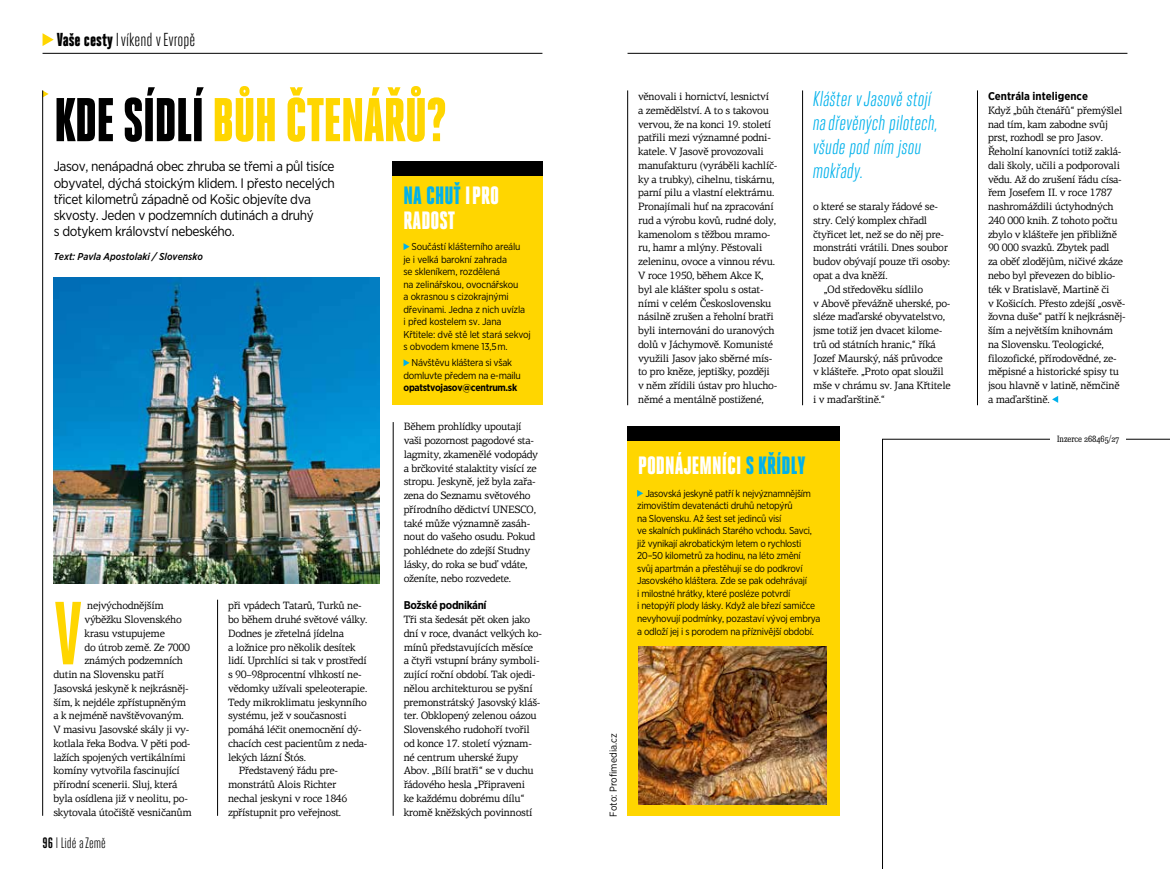
<style>
.page{position:relative;width:1170px;height:869px;background:#fff}
.page>*{position:absolute;margin:0;border:0;box-sizing:border-box;transform-origin:0 0}
.t1{font:700 89.12px "Heroic Condensed";color:#ffd600}
.t2{font:900 61.62px "Heroic Condensed";letter-spacing:-.02em;color:#ffd600}
.t3{font:900 25px/25px "Heroic Condensed";color:#fff}
.t4{font:italic 21.25px/23.8px "Heroic Condensed";color:#00b1eb}
.t5{font:18.75px "Heroic Condensed";color:#000}
.t6{font:15px "Heroic Condensed";color:#000}
.t7{font:13.75px/16.2px "Gotham Narrow";letter-spacing:-.03em;color:#000}
.t8{font:700 11.25px "Gotham Narrow";color:#000}
.t9{font:700 11.25px "Gotham Narrow";letter-spacing:-.03em;color:#000}
.t10{font:10.62px/13.8px "PF Centro Serif Pro";letter-spacing:-.03em;color:#000}
.t11{font:10px/12.5px "Gotham Narrow";letter-spacing:-.03em;color:#000}
.t12{font:italic 500 10px "Gotham Narrow";color:#000}
.t13{font:700 10px "Gotham Narrow";letter-spacing:-.03em;color:#000}
.t14{font:10px "Gotham Narrow";color:#000}
.t15{font:8.75px "Re Public Std Cond";color:#000}
.s1{font-weight:900}
.s2{color:#000}
.s3{font-weight:700}
.s4{color:#00b1eb}
</style>
<div class="page">
<hr style="left:43px;top:53px;width:499px;height:1px;background:#000">
<hr style="left:627px;top:53px;width:500px;height:1px;background:#000">
<svg style="left:43px;top:33px;width:11px;height:13px"></svg>
<svg style="left:43px;top:90px;width:6px;height:7px"></svg>
<img style="left:54px;top:277px;width:325px;height:306px">
<hr style="left:42px;top:90px;width:1px;height:725px;background:#000">
<hr style="left:217px;top:599px;width:1px;height:216px;background:#000">
<hr style="left:393px;top:422px;width:1px;height:393px;background:#000">
<hr style="left:627px;top:90px;width:1px;height:315px;background:#000">
<svg style="left:1052px;top:396px;width:6px;height:6px"></svg>
<hr style="left:977px;top:90px;width:1px;height:315px;background:#000">
<hr style="left:802px;top:90px;width:1px;height:315px;background:#000">
<div style="left:627px;top:440px;width:213px;height:375px;background:#ffd600"></div>
<div style="left:627px;top:426px;width:213px;height:14px;background:#000"></div>
<svg style="left:637px;top:490px;width:6px;height:6px"></svg>
<img style="left:638px;top:646px;width:188px;height:157px">
<div style="left:393px;top:174px;width:150px;height:231px;background:#ffd600"></div>
<svg style="left:403px;top:243px;width:6px;height:7px"></svg>
<svg style="left:403px;top:359px;width:6px;height:7px"></svg>
<div style="left:393px;top:161px;width:150px;height:14px;background:#000"></div>
<svg style="left:882px;top:439px;width:287px;height:429px"></svg>
<div style="left:1050px;top:429px;width:75px;height:18px;background:#fff"></div>
<h3 class="t5" style="left:57px;top:29px;width:140px"><span class="s1">Vaše cesty</span> I víkend v Evropě</h3>
<h2 class="t2" style="left:54px;top:86px;width:394px"><span class="s2">KDE SÍDLÍ</span> BŮH ČTENÁŘŮ?</h2>
<p class="t7" style="left:54px;top:158px;width:282px">Jasov, nenápadná obec zhruba se třemi a půl tisíce obyvatel, dýchá stoickým klidem. I přesto necelých třicet kilometrů západně od Košic objevíte dva skvosty. Jeden v podzemních dutinách a druhý<br>s dotykem království nebeského.</p>
<p class="t12" style="left:54px;top:249px;width:151px">Text: Pavla Apostolaki / Slovensko</p>
<h1 class="t1" style="left:53px;top:584px;width:31px">V</h1>
<p class="t10" style="left:87px;top:598px;width:78px">nejvýchodnějším</p>
<p class="t10" style="left:85px;top:612px;width:99px">výběžku Slovenského</p>
<p class="t10" style="left:85px;top:626px;width:82px">krasu vstupujeme</p>
<p class="t10" style="left:85px;top:639px;width:107px">do útrob země. Ze 7000</p>
<p class="t10" style="left:85px;top:653px;width:100px">známých podzemních</p>
<p class="t10" style="left:53px;top:667px;width:112px">dutin na Slovensku patří</p>
<p class="t10" style="left:53px;top:681px;width:137px">Jasovská jeskyně k nejkrásněj-</p>
<p class="t10" style="left:53px;top:694px;width:134px">ším, k nejdéle zpřístupněným</p>
<p class="t10" style="left:53px;top:708px;width:132px">a k nejméně navštěvovaným.</p>
<p class="t10" style="left:53px;top:722px;width:137px">V masivu Jasovské skály ji vy-</p>
<p class="t10" style="left:53px;top:736px;width:139px">kotlala řeka Bodva. V pěti pod-</p>
<p class="t10" style="left:53px;top:749px;width:134px">lažích spojených vertikálními</p>
<p class="t10" style="left:53px;top:763px;width:128px">komíny vytvořila fascinující</p>
<p class="t10" style="left:53px;top:777px;width:126px">přírodní scenerii. Sluj, která</p>
<p class="t10" style="left:53px;top:791px;width:136px">byla osídlena již v neolitu, po-</p>
<p class="t10" style="left:53px;top:804px;width:140px">skytovala útočiště vesničanům</p>
<h3 class="t6" style="left:43px;top:834px;width:65px"><span class="s3">96</span> l Lidé a Země</h3>
<p class="t10" style="left:228px;top:598px;width:135px">při vpádech Tatarů, Turků ne-</p>
<p class="t10" style="left:228px;top:612px;width:141px">bo během druhé světové války.</p>
<p class="t10" style="left:228px;top:626px;width:117px">Dodnes je zřetelná jídelna</p>
<p class="t10" style="left:228px;top:639px;width:129px">a ložnice pro několik desítek</p>
<p class="t10" style="left:228px;top:653px;width:140px">lidí. Uprchlíci si tak v prostředí</p>
<p class="t10" style="left:228px;top:667px;width:135px">s 90–98procentní vlhkostí ne-</p>
<p class="t10" style="left:228px;top:681px;width:141px">vědomky užívali speleoterapie.</p>
<p class="t10" style="left:228px;top:694px;width:140px">Tedy mikroklimatu jeskynního</p>
<p class="t10" style="left:228px;top:708px;width:120px">systému, jež v současnosti</p>
<p class="t10" style="left:228px;top:722px;width:135px">pomáhá léčit onemocnění dý-</p>
<p class="t10" style="left:228px;top:736px;width:141px">chacích cest pacientům z neda-</p>
<p class="t10" style="left:228px;top:749px;width:79px">lekých lázní Štós.</p>
<p class="t10" style="left:239px;top:763px;width:101px">Představený řádu pre-</p>
<p class="t10" style="left:228px;top:777px;width:110px">monstrátů Alois Richter</p>
<p class="t10" style="left:228px;top:791px;width:121px">nechal jeskyni v roce 1846</p>
<p class="t10" style="left:228px;top:804px;width:115px">zpřístupnit pro veřejnost.</p>
<h3 class="t3" style="left:403px;top:183px;width:97px"><span class="s4">NA CHUŤ</span> I PRO<br>RADOST</h3>
<p class="t11" style="left:403px;top:240px;width:129px;text-indent:8px">Součástí klášterního areálu<br>je i velká barokní zahrada<br>se skleníkem, rozdělená<br>na zelinářskou, ovocnářskou<br>a okrasnou s cizokrajnými dřevinami. Jedna z nich uvízla<br>i před kostelem sv. Jana<br>Křtitele: dvě stě let stará sekvoj s obvodem kmene 13,5 m.</p>
<p class="t11" style="left:403px;top:356px;width:119px;text-align:center">Návštěvu kláštera si však domluvte předem na e-mailu</p>
<p class="t13" style="left:403px;top:381px;width:115px">opatstvojasov@centrum.sk</p>
<p class="t10" style="left:403px;top:419px;width:136px">Během prohlídky upoutají vaši pozornost pagodové sta&shy;lagmity, zkamenělé vodopády a brčkovité stalaktity visící ze stropu. Jeskyně, jež byla zařa&shy;zena do Seznamu světového přírodního dědictví UNESCO, také může významně zasáh&shy;nout do vašeho osudu. Pokud pohlédnete do zdejší Studny lásky, do roka se buď vdáte, oženíte, nebo rozvedete.</p>
<p class="t9" style="left:403px;top:597px;width:84px">Božské podnikání</p>
<p class="t10" style="left:403px;top:612px;width:140px">Tři sta šedesát pět oken jako dní v roce, dvanáct velkých ko&shy;mínů představujících měsíce<br>a čtyři vstupní brány symboli&shy;zující roční období. Tak ojedi&shy;nělou architekturou se pyšní premonstrátský Jasovský kláš&shy;ter. Obklopený zelenou oázou<br>Slovenského rudohoří tvořil od konce 17. století význam&shy;né centrum uherské župy<br>Abov. „Bílí bratři“ se v duchu řádového hesla „Připraveni<br>ke každému dobrému dílu“ kromě kněžských povinností</p>
<h3 class="t4" style="left:813px;top:87px;width:126px">Klášter v Jasově stojí na dřevěných pilotech, všude pod ním jsou mokřady.</h3>
<p class="t10" style="left:638px;top:90px;width:141px">věnovali i hornictví, lesnictví<br>a zemědělství. A to s takovou vervou, že na konci 19. století patřili mezi významné podni&shy;katele. V Jasově provozovali manufakturu (vyráběli kachlíč&shy;ky a trubky), cihelnu, tiskárnu, parní pilu a vlastní elektrárnu.<br>Pronajímali huť na zpracování rud a výrobu kovů, rudné doly, kamenolom s těžbou mramo&shy;ru, hamr a mlýny. Pěstovali zeleninu, ovoce a vinnou révu.<br>V roce 1950, během Akce K, byl ale klášter spolu s ostat&shy;ními v celém Československu násilně zrušen a řeholní bratři byli internováni do uranových dolů v Jáchymově. Komunisté využili Jasov jako sběrné mís&shy;to pro kněze, jeptišky, později v něm zřídili ústav pro hlucho&shy;němé a mentálně postižené,</p>
<p class="t8" style="left:987px;top:89px;width:101px">Centrála inteligence</p>
<p class="t10" style="left:987px;top:103px;width:139px">Když „bůh čtenářů“ přemýšlel nad tím, kam zabodne svůj prst, rozhodl se pro Jasov.<br>Řeholní kanovníci totiž zaklá&shy;dali školy, učili a podporovali vědu. Až do zrušení řádu císa&shy;řem Josefem II. v roce 1787 nashromáždili úctyhodných<br>240 000 knih. Z tohoto počtu zbylo v klášteře jen přibližně<br>90 000 svazků. Zbytek padl<br>za oběť zlodějům, ničivé zkáze nebo byl převezen do biblio&shy;ték v Bratislavě, Martině či<br>v Košicích. Přesto zdejší „osvě&shy;žovna duše“ patří k nejkrásněj&shy;ším a největším knihovnám na Slovensku. Teologické, filozofické, přírodovědné, ze&shy;měpisné a historické spisy tu jsou hlavně v latině, němčině a maďarštině.</p>
<p class="t10" style="left:813px;top:200px;width:126px">o které se staraly řádové se-</p>
<p class="t10" style="left:813px;top:213px;width:116px">stry. Celý komplex chřadl</p>
<p class="t10" style="left:813px;top:227px;width:132px">čtyřicet let, než se do něj pre-</p>
<p class="t10" style="left:813px;top:241px;width:136px">monstráti vrátili. Dnes soubor</p>
<p class="t10" style="left:813px;top:255px;width:139px">budov obývají pouze tři osoby:</p>
<p class="t10" style="left:813px;top:268px;width:76px">opat a dva kněží.</p>
<p class="t10" style="left:823px;top:282px;width:101px">„Od středověku sídlilo</p>
<p class="t10" style="left:813px;top:296px;width:139px">v Abově převážně uherské, po-</p>
<p class="t10" style="left:813px;top:310px;width:133px">sléze maďarské obyvatelstvo,</p>
<p class="t10" style="left:813px;top:323px;width:131px">jsme totiž jen dvacet kilome-</p>
<p class="t10" style="left:813px;top:337px;width:124px">trů od státních hranic,“ říká</p>
<p class="t10" style="left:813px;top:351px;width:131px">Jozef Maurský, náš průvodce</p>
<p class="t10" style="left:813px;top:365px;width:132px">v klášteře. „Proto opat sloužil</p>
<p class="t10" style="left:813px;top:378px;width:139px">mše v chrámu sv. Jana Křtitele</p>
<p class="t10" style="left:813px;top:392px;width:73px">i v maďarštině.“</p>
<h3 class="t3" style="left:638px;top:453px;width:169px">PODNÁJEMNÍCI <span class="s4">S KŘÍDLY</span></h3>
<p class="t11" style="left:637px;top:486px;width:185px;text-indent:8px">Jasovská jeskyně patří k nejvýznamnějším zimovištím devatenácti druhů netopýrů<br>na Slovensku. Až šest set jedinců visí<br>ve skalních puklinách Starého vchodu. Savci, již vynikají akrobatickým letem o rychlosti 20–50 kilometrů za hodinu, na léto změní<br>svůj apartmán a přestěhují se do podkroví Jasovského kláštera. Zde se pak odehrávají<br>i milostné hrátky, které posléze potvrdí<br>i netopýří plody lásky. Když ale březí samičce nevyhovují podmínky, pozastaví vývoj embrya a odloží jej i s porodem na příznivější období.</p>
<p class="t15" style="left:1057px;top:433px;width:64px">Inzerce 268465/27</p>
<p class="t14" style="left:607px;top:816px;width:85px;rotate:-90deg">Foto: Profimedia.cz</p>
</div>
